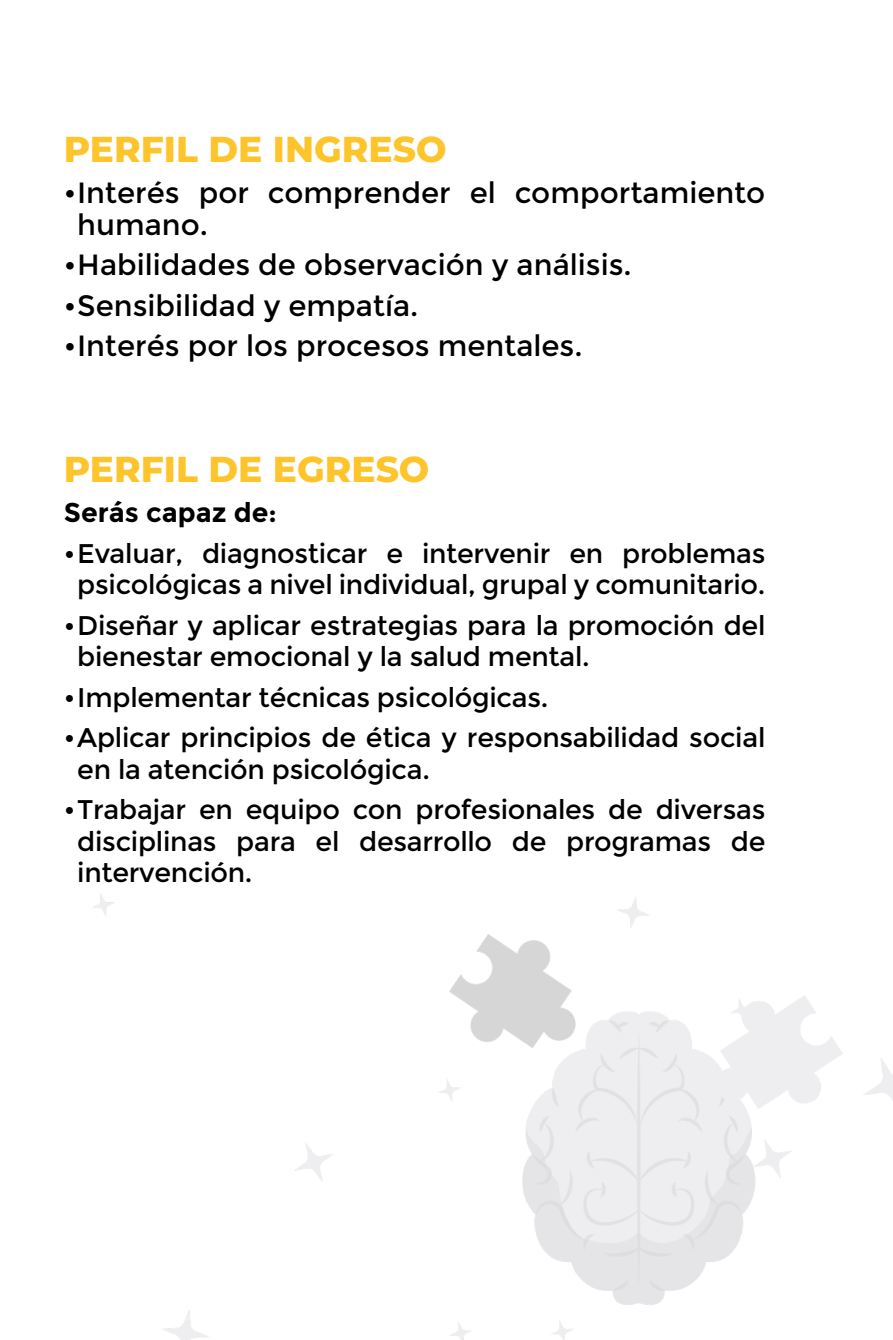
<style>
.page{position:relative;width:893px;height:1340px;background:#fff}
.page>*{position:absolute;margin:0;border:0;box-sizing:border-box;transform-origin:0 0}
.t1{font:800 36px "Montserrat";color:#fdc42b}
.t2{font:29.25px/31.5px "Montserrat";color:#000}
.t3{font:27px/31.5px "Montserrat";letter-spacing:-.01em;color:#000}
.t4{font:700 27px "Montserrat";color:#000}
</style>
<div class="page">
<img style="left:93px;top:894px;width:800px;height:445px">
<p class="t1" style="left:64px;top:123px;width:384px">PERFIL DE INGRESO</p>
<p class="t2" style="left:77px;top:177px;width:690px;text-indent:-14px">•Interés por comprender el comportamiento humano.</p>
<p class="t2" style="left:64px;top:249px;width:569px">•Habilidades de observación y análisis.</p>
<p class="t2" style="left:64px;top:290px;width:356px">•Sensibilidad y empatía.</p>
<p class="t2" style="left:64px;top:330px;width:520px">•Interés por los procesos mentales.</p>
<p class="t1" style="left:64px;top:442px;width:367px">PERFIL DE EGRESO</p>
<p class="t4" style="left:64px;top:496px;width:215px">Serás capaz de:</p>
<p class="t3" style="left:64px;top:537px;width:703px;text-align:center">•Evaluar, diagnosticar e intervenir en problemas psicológicas a nivel individual, grupal y comunitario.</p>
<p class="t3" style="left:77px;top:609px;width:690px;text-indent:-14px">•Diseñar y aplicar estrategias para la promoción del bienestar emocional y la salud mental.</p>
<p class="t3" style="left:64px;top:681px;width:486px">•Implementar técnicas psicológicas.</p>
<p class="t3" style="left:77px;top:722px;width:690px;text-indent:-14px">•Aplicar principios de ética y responsabilidad social en la atención psicológica.</p>
<p class="t3" style="left:77px;top:794px;width:690px;text-align:justify;text-indent:-14px">•Trabajar en equipo con profesionales de diversas disciplinas para el desarrollo de programas de intervención.</p>
</div>
